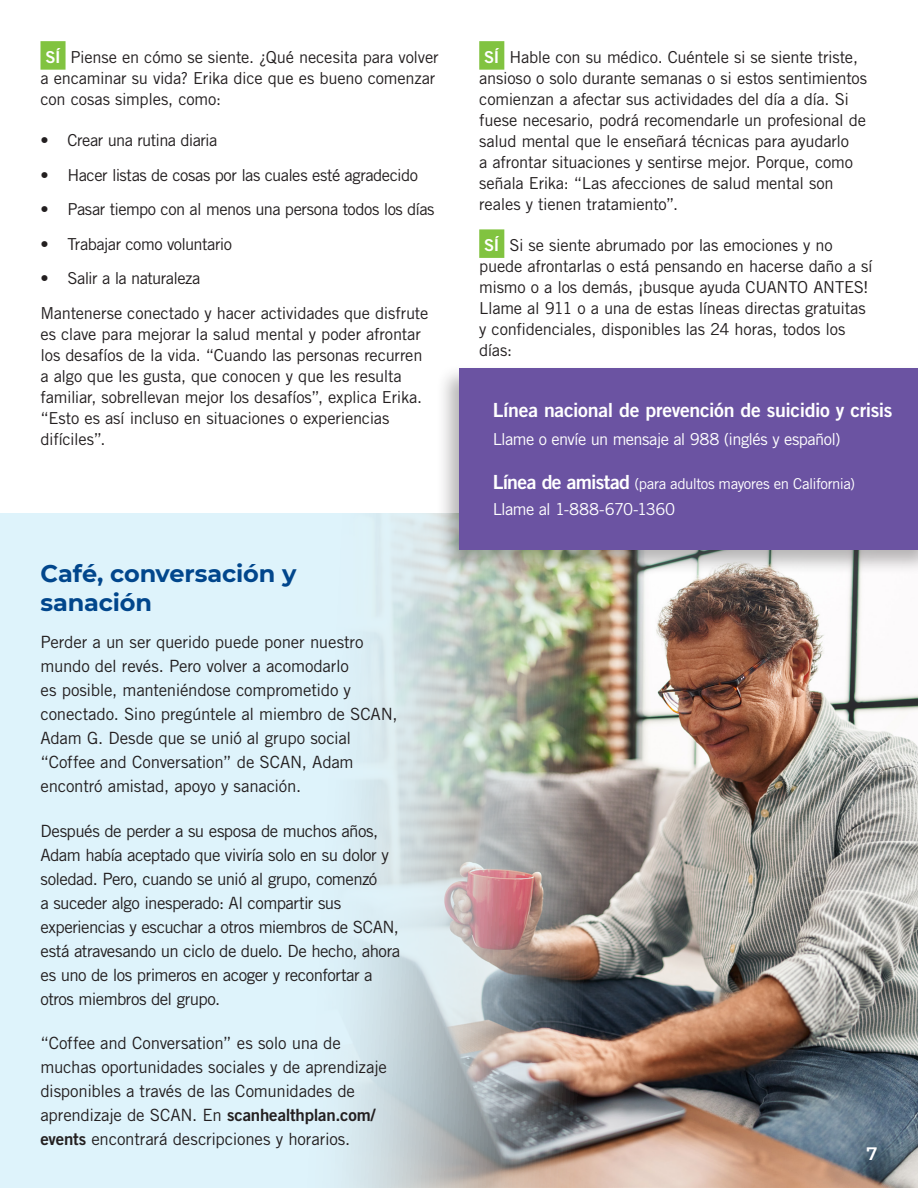
<style>
.page{position:relative;width:918px;height:1188px;background:#fff}
.page>*{position:absolute;margin:0;border:0;box-sizing:border-box;transform-origin:0 0}
.t1{font:700 24px/28.8px "Montserrat";letter-spacing:-.005em;color:#01468c}
.t2{font:19.5px "Trade Gothic LT Std Bd 2";letter-spacing:-.02em;color:#fff}
.t3{font:600 18px "Montserrat";color:#fff}
.Body{font:16.8px/24px "Trade Gothic LT Std";letter-spacing:-.02em;color:#231f20}
.Body-2{font:16.5px/21px "Trade Gothic LT Std";letter-spacing:-.015em;color:#231f20}
.Body-3{font:16.5px "Trade Gothic LT Std";letter-spacing:-.035em;color:#fff}
.Body-4{font:16.5px "Trade Gothic LT Std";letter-spacing:-.04em;color:#231f20}
.Body-5{font:16.5px "Trade Gothic LT Std";letter-spacing:-.035em;color:#231f20}
.Body-6{font:15px "Trade Gothic LT Std";letter-spacing:-.03em;color:#fff}
.s1{font-family:"Trade Gothic LT Std Bd 2";color:#fff}
.s2{font-family:"Trade Gothic LT Std Bd 2"}
.s3{font-family:"Trade Gothic LT Std Bd 2";font-size:19.5px}
</style>
<div class="page">
<div style="left:0;top:514px;width:918px;height:674px;background:#def3fb"></div>
<img style="left:346px;top:514px;width:572px;height:673px">
<div style="left:40px;top:41px;width:26px;height:29px;background:#81c340"></div>
<div style="left:479px;top:41px;width:25px;height:29px;background:#81c340"></div>
<div style="left:479px;top:229px;width:25px;height:29px;background:#81c340"></div>
<div style="left:436px;top:363px;width:482px;height:212px;background:#231f20;opacity:.33"></div>
<div style="left:459px;top:368px;width:459px;height:181px;background:#6b53a2"></div>
<p class="Body-2" style="left:40px;top:46px;width:400px;text-indent:5px"><span class="s1">SÍ</span> Piense en cómo se siente. ¿Qué necesita para volver a encaminar su vida? Erika dice que es bueno comenzar con cosas simples, como:</p>
<p class="Body-4" style="left:40px;top:130px;width:178px">• Crear una rutina diaria</p>
<p class="Body-2" style="left:40px;top:164px;width:379px">• Hacer listas de cosas por las cuales esté agradecido</p>
<p class="Body-2" style="left:40px;top:199px;width:396px">• Pasar tiempo con al menos una persona todos los días</p>
<p class="Body-5" style="left:40px;top:234px;width:193px">• Trabajar como voluntario</p>
<p class="Body-4" style="left:40px;top:268px;width:162px">• Salir a la naturaleza</p>
<p class="Body-2" style="left:40px;top:302px;width:389px">Mantenerse conectado y hacer actividades que disfrute es clave para mejorar la salud mental y poder afrontar los desafíos de la vida. “Cuando las personas recurren a algo que les gusta, que conocen y que les resulta familiar, sobrellevan mejor los desafíos”, explica Erika. “Esto es así incluso en situaciones o experiencias difíciles”.</p>
<h2 class="t1" style="left:40px;top:558px;width:258px">Café, conversación y sanación</h2>
<p class="Body" style="left:40px;top:630px;width:359px">Perder a un ser querido puede poner nuestro mundo del revés. Pero volver a acomodarlo<br>es posible, manteniéndose comprometido y conectado. Sino pregúntele al miembro de SCAN, Adam G. Desde que se unió al grupo social “Coffee and Conversation” de SCAN, Adam encontró amistad, apoyo y sanación.</p>
<p class="Body" style="left:40px;top:818px;width:361px">Después de perder a su esposa de muchos años, Adam había aceptado que viviría solo en su dolor y soledad. Pero, cuando se unió al grupo, comenzó<br>a suceder algo inesperado: Al compartir sus experiencias y escuchar a otros miembros de SCAN, está atravesando un ciclo de duelo. De hecho, ahora es uno de los primeros en acoger y reconfortar a otros miembros del grupo.</p>
<p class="Body" style="left:40px;top:1031px;width:348px">“Coffee and Conversation” es solo una de muchas oportunidades sociales y de aprendizaje disponibles a través de las Comunidades de aprendizaje de SCAN. En <span class="s2">scanhealthplan.com/ events</span> encontrará descripciones y horarios.</p>
<p class="Body-2" style="left:479px;top:46px;width:389px;text-indent:5px"><span class="s1">SÍ</span> Hable con su médico. Cuéntele si se siente triste, ansioso o solo durante semanas o si estos sentimientos comienzan a afectar sus actividades del día a día. Si fuese necesario, podrá recomendarle un profesional de salud mental que le enseñará técnicas para ayudarlo<br>a afrontar situaciones y sentirse mejor. Porque, como señala Erika: “Las afecciones de salud mental son reales y tienen tratamiento”.</p>
<p class="Body-2" style="left:479px;top:235px;width:395px;text-indent:5px"><span class="s1">SÍ</span> Si se siente abrumado por las emociones y no puede afrontarlas o está pensando en hacerse daño a sí mismo o a los demás, ¡busque ayuda CUANTO ANTES!<br>Llame al 911 o a una de estas líneas directas gratuitas y confidenciales, disponibles las 24 horas, todos los días:</p>
<h3 class="t2" style="left:493px;top:398px;width:401px">Línea nacional de prevención de suicidio y crisis</h3>
<p class="Body-3" style="left:493px;top:429px;width:350px">Llame o envíe un mensaje al 988 (inglés y español)</p>
<p class="Body-6" style="left:493px;top:474px;width:364px"><span class="s3">Línea de amistad</span> (para adultos mayores en California)</p>
<p class="Body-3" style="left:493px;top:500px;width:184px">Llame al 1-888-670-1360</p>
<p class="t3" style="left:867px;top:1140px;width:12px">7</p>
</div>
